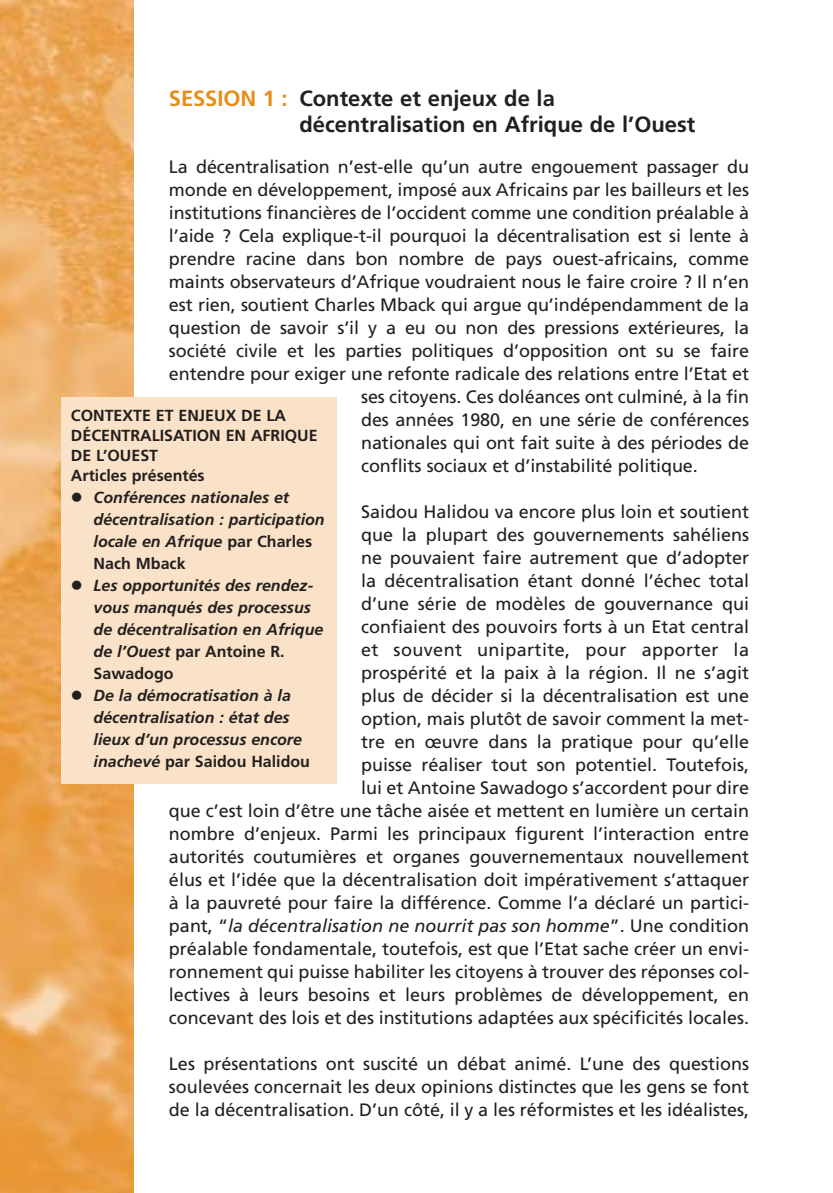
<style>
.page{position:relative;width:833px;height:1193px;background:#fff}
.page>*{position:absolute;margin:0;border:0;box-sizing:border-box;transform-origin:0 0}
.t1{font:700 22px/26px "Frutiger";color:#231f1f}
.t2{font:18px/23px "Frutiger";color:#231f1f;text-align:right}
.t3{font:italic 700 16px/22px "Frutiger";color:#231f1f}
.t4{font:700 16px/20px "Frutiger";color:#231f1f}
.s1{color:#e68e19}
.s2{font-style:italic}
.s3{font-style:normal}
</style>
<div class="page">
<svg style="left:0;top:0;width:337px;height:1193px"></svg>
<svg style="left:72px;top:493px;width:10px;height:9px"></svg>
<svg style="left:72px;top:581px;width:10px;height:9px"></svg>
<svg style="left:72px;top:691px;width:10px;height:9px"></svg>
<p class="t1" style="left:299px;top:87px;width:398px;text-indent:-130px"><span class="s1">SESSION 1 :</span> Contexte et enjeux de la décentralisation en Afrique de l’Ouest</p>
<p class="t2" style="left:169px;top:156px;width:581px">La décentralisation n’est-elle qu’un autre engouement passager du</p>
<p class="t2" style="left:169px;top:179px;width:581px">monde en développement, imposé aux Africains par les bailleurs et les</p>
<p class="t2" style="left:169px;top:202px;width:581px">institutions financières de l’occident comme une condition préalable à</p>
<p class="t2" style="left:169px;top:225px;width:581px">l’aide ? Cela explique-t-il pourquoi la décentralisation est si lente à</p>
<p class="t2" style="left:169px;top:248px;width:581px">prendre racine dans bon nombre de pays ouest-africains, comme</p>
<p class="t2" style="left:169px;top:271px;width:581px">maints observateurs d’Afrique voudraient nous le faire croire ? Il n’en</p>
<p class="t2" style="left:169px;top:294px;width:581px">est rien, soutient Charles Mback qui argue qu’indépendamment de la</p>
<p class="t2" style="left:169px;top:317px;width:581px">question de savoir s’il y a eu ou non des pressions extérieures, la</p>
<p class="t2" style="left:169px;top:340px;width:581px">société civile et les parties politiques d’opposition ont su se faire</p>
<p class="t2" style="left:169px;top:363px;width:581px">entendre pour exiger une refonte radicale des relations entre l’Etat et</p>
<p class="t2" style="left:361px;top:386px;width:389px">ses citoyens. Ces doléances ont culminé, à la fin</p>
<p class="t2" style="left:361px;top:409px;width:389px">des années 1980, en une série de conférences</p>
<p class="t2" style="left:361px;top:432px;width:389px">nationales qui ont fait suite à des périodes de</p>
<p class="t2" style="left:361px;top:455px;width:338px">conflits sociaux et d’instabilité politique.</p>
<p class="t2" style="left:169px;top:501px;width:581px">Saidou Halidou va encore plus loin et soutient<br>que la plupart des gouvernements sahéliens<br>ne pouvaient faire autrement que d’adopter<br>la décentralisation étant donné l’échec total<br>d’une série de modèles de gouvernance qui<br>confiaient des pouvoirs forts à un Etat central<br>et souvent unipartite, pour apporter la<br>prospérité et la paix à la région. Il ne s’agit<br>plus de décider si la décentralisation est une<br>option, mais plutôt de savoir comment la met-<br>tre en œuvre dans la pratique pour qu’elle<br>puisse réaliser tout son potentiel. Toutefois,<br>lui et Antoine Sawadogo s’accordent pour dire<br>que c’est loin d’être une tâche aisée et mettent en lumière un certain nombre d’enjeux. Parmi les principaux figurent l’interaction entre autorités coutumières et organes gouvernementaux nouvellement élus et l’idée que la décentralisation doit impérativement s’attaquer à la pauvreté pour faire la différence. Comme l’a déclaré un partici&shy;pant, “<span class="s2">la décentralisation ne nourrit pas son homme</span>”. Une condition préalable fondamentale, toutefois, est que l’Etat sache créer un envi&shy;ronnement qui puisse habiliter les citoyens à trouver des réponses col&shy;lectives à leurs besoins et leurs problèmes de développement, en concevant des lois et des institutions adaptées aux spécificités locales.</p>
<p class="t2" style="left:169px;top:1053px;width:581px;text-align:justify">Les présentations ont suscité un débat animé. L’une des questions soulevées concernait les deux opinions distinctes que les gens se font de la décentralisation. D’un côté, il y a les réformistes et les idéalistes,</p>
<p class="t4" style="left:71px;top:407px;width:248px">CONTEXTE ET ENJEUX DE LA<br>DÉCENTRALISATION EN AFRIQUE<br>DE L’OUEST<br>Articles présentés</p>
<p class="t3" style="left:94px;top:488px;width:233px">Conférences nationales et décentralisation : participation locale en Afrique <span class="s3">par Charles<br>Nach Mback</span></p>
<p class="t3" style="left:94px;top:576px;width:231px">Les opportunités des rendez&shy;vous manqués des processus de décentralisation en Afrique de l’Ouest <span class="s3">par Antoine R.<br>Sawadogo</span></p>
<p class="t3" style="left:94px;top:686px;width:218px">De la démocratisation à la décentralisation : état des lieux d’un processus encore inachevé <span class="s3">par Saidou Halidou</span></p>
</div>
